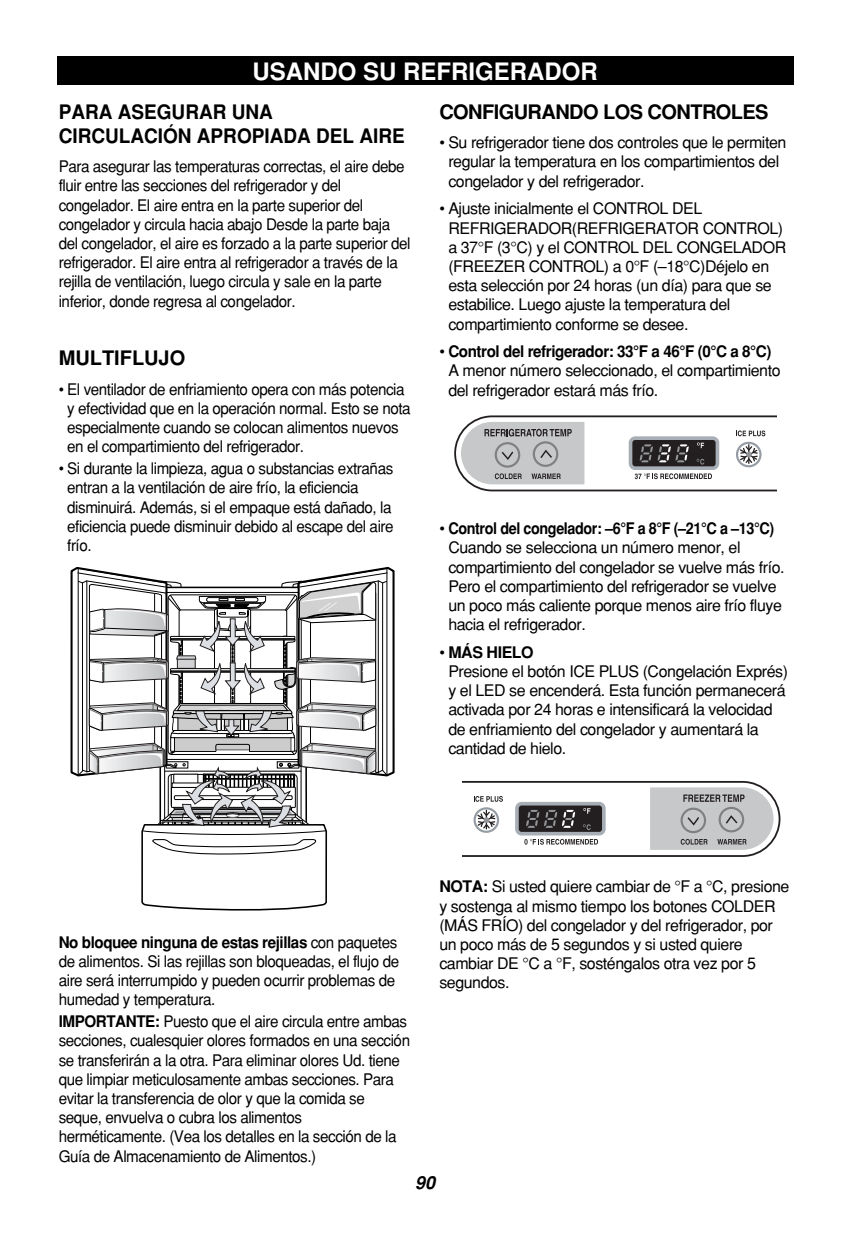
<style>
.page{position:relative;width:850px;height:1246px;background:#fff}
.page>*{position:absolute;margin:0;border:0;box-sizing:border-box;transform-origin:0 0}
.t1{font:700 24px "Helvetica";color:#fff}
.t2{font:700 20px/24px "Helvetica";color:#000;scale:.95 1}
.t3{font:700 20px "Helvetica";letter-spacing:-.03em;color:#000}
.t4{font:700 20px "Helvetica";color:#000}
.t5{font:italic 700 18px "Helvetica";color:#000}
.t6{font:16px/19.2px "Helvetica";letter-spacing:-.03em;color:#000;scale:.95 1}
.t7{font:16px/19.2px "Helvetica";letter-spacing:-.03em;color:#000}
.s1{font-weight:700}
</style>
<div class="page">
<div style="left:57px;top:57px;width:737px;height:28px;background:#000"></div>
<svg style="left:70px;top:568px;width:325px;height:343px"></svg>
<svg style="left:454px;top:415px;width:322px;height:76px"></svg>
<svg style="left:462px;top:781px;width:318px;height:76px"></svg>
<h1 class="t1" style="left:253px;top:62px;width:347px">USANDO SU REFRIGERADOR</h1>
<p class="t2" style="left:59px;top:102px;width:366px">PARA ASEGURAR UNA<br>CIRCULACIÓN APROPIADA DEL AIRE</p>
<p class="t6" style="left:59px;top:159px;width:372px">Para asegurar las temperaturas correctas, el aire debe fluir entre las secciones del refrigerador y del congelador. El aire entra en la parte superior del congelador y circula hacia abajo Desde la parte baja del congelador, el aire es forzado a la parte superior del refrigerador. El aire entra al refrigerador a través de la rejilla de ventilación, luego circula y sale en la parte inferior, donde regresa al congelador.</p>
<p class="t4" style="left:59px;top:351px;width:128px">MULTIFLUJO</p>
<p class="t6" style="left:67px;top:381px;width:363px;text-indent:-8px">• El ventilador de enfriamiento opera con más potencia y efectividad que en la operación normal. Esto se nota especialmente cuando se colocan alimentos nuevos en el compartimiento del refrigerador.</p>
<p class="t6" style="left:67px;top:460px;width:345px;text-indent:-8px">• Si durante la limpieza, agua o substancias extrañas entran a la ventilación de aire frío, la eficiencia disminuirá. Además, si el empaque está dañado, la eficiencia puede disminuir debido al escape del aire frío.</p>
<p class="t3" style="left:439px;top:104px;width:331px">CONFIGURANDO LOS CONTROLES</p>
<p class="t7" style="left:448px;top:135px;width:340px;text-indent:-9px">• Su refrigerador tiene dos controles que le permiten regular la temperatura en los compartimientos del congelador y del refrigerador.</p>
<p class="t7" style="left:448px;top:201px;width:339px;text-indent:-9px">• Ajuste inicialmente el CONTROL DEL REFRIGERADOR(REFRIGERATOR CONTROL) a 37°F (3°C) y el CONTROL DEL CONGELADOR (FREEZER CONTROL) a 0°F (–18°C)Déjelo en esta selección por 24 horas (un día) para que se estabilice. Luego ajuste la temperatura del compartimiento conforme se desee.</p>
<p class="t7" style="left:448px;top:344px;width:334px;text-indent:-9px">• <span class="s1">Control del refrigerador: 33°F a 46°F (0°C a 8°C)<br></span>A menor número seleccionado, el compartimiento del refrigerador estará más frío.</p>
<p class="t7" style="left:448px;top:520px;width:338px;text-indent:-9px">• <span class="s1">Control del congelador: –6°F a 8°F (–21°C a –13°C)<br></span>Cuando se selecciona un número menor, el compartimiento del congelador se vuelve más frío.<br>Pero el compartimiento del refrigerador se vuelve un poco más caliente porque menos aire frío fluye hacia el refrigerador.</p>
<p class="t7" style="left:448px;top:644px;width:341px;text-indent:-9px">• <span class="s1">MÁS HIELO<br></span>Presione el botón ICE PLUS (Congelación Exprés) y el LED se encenderá. Esta función permanecerá activada por 24 horas e intensificará la velocidad de enfriamiento del congelador y aumentará la cantidad de hielo.</p>
<p class="t6" style="left:59px;top:934px;width:360px"><span class="s1">No bloquee ninguna de estas rejillas</span> con paquetes de alimentos. Si las rejillas son bloqueadas, el flujo de aire será interrumpido y pueden ocurrir problemas de humedad y temperatura.</p>
<p class="t6" style="left:59px;top:1014px;width:371px"><span class="s1">IMPORTANTE:</span> Puesto que el aire circula entre ambas secciones, cualesquier olores formados en una sección se transferirán a la otra. Para eliminar olores Ud. tiene que limpiar meticulosamente ambas secciones. Para evitar la transferencia de olor y que la comida se seque, envuelva o cubra los alimentos herméticamente. (Vea los detalles en la sección de la Guía de Almacenamiento de Alimentos.)</p>
<p class="t7" style="left:439px;top:879px;width:352px"><span class="s1">NOTA:</span> Si usted quiere cambiar de °F a °C, presione y sostenga al mismo tiempo los botones COLDER (MÁS FRÍO) del congelador y del refrigerador, por un poco más de 5 segundos y si usted quiere cambiar DE °C a °F, sosténgalos otra vez por 5 segundos.</p>
<p class="t5" style="left:415px;top:1176px;width:22px">90</p>
</div>
